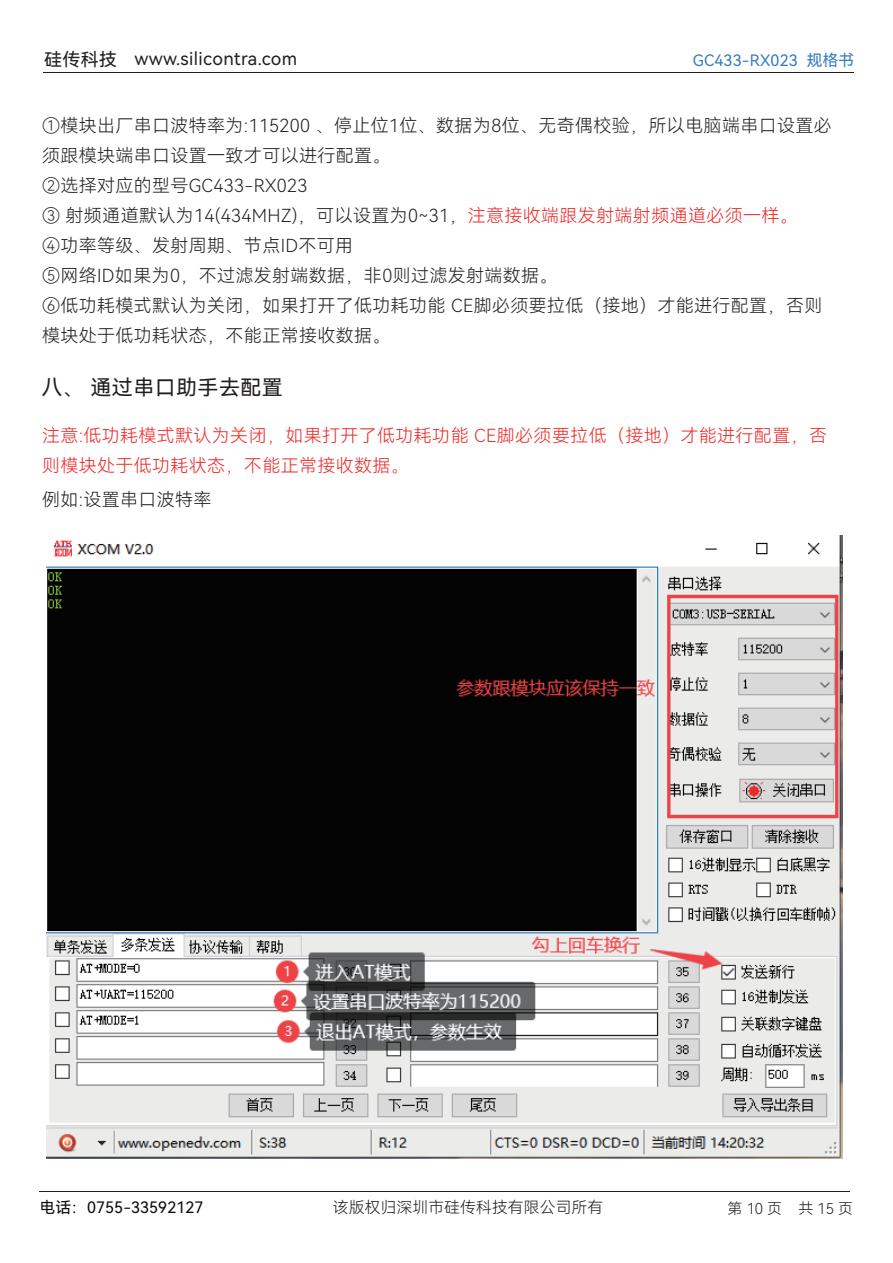
<style>
.page{position:relative;width:893px;height:1263px;background:#fff}
.page>*{position:absolute;margin:0;border:0;box-sizing:border-box;transform-origin:0 0}
.t1{font:21px "Harmony OS Sans SC";letter-spacing:.02em;color:#231f20}
.t2{font:18px/30px "Harmony OS Sans SC Light";letter-spacing:.02em;color:#231f20}
.t3{font:18px/30px "Harmony OS Sans SC Light";letter-spacing:.02em;color:#ee2927}
.t4{font:18px "Harmony OS Sans SC";letter-spacing:.02em;color:#231f20}
.t5{font:15.75px "Harmony OS Sans SC Light";letter-spacing:.01em;color:#231f20}
.t6{font:15.75px "Harmony OS Sans SC";letter-spacing:.005em;color:#0c0a0a}
.t7{font:15.75px "Harmony OS Sans SC";letter-spacing:.01em;color:#347cc0}
.t8{font:15px "Harmony OS Sans SC Light";color:#231f20}
.s1{color:#ee2927}
</style>
<div class="page">
<hr style="left:43px;top:72px;width:810px;height:1px;background:#231f20">
<hr style="left:40px;top:1191px;width:810px;height:1px;background:#231f20">
<img style="left:47px;top:536px;width:795px;height:622px">
<p class="t4" style="left:44px;top:46px;width:255px">硅传科技 www.silicontra.com</p>
<p class="t7" style="left:693px;top:50px;width:163px">GC433-RX023 规格书</p>
<p class="t2" style="left:42px;top:110px;width:791px">①模块出厂串口波特率为:115200 、停止位1位、数据为8位、无奇偶校验，所以电脑端串口设置必须跟模块端串口设置一致才可以进行配置。<br>②选择对应的型号GC433-RX023<br>③ 射频通道默认为14(434MHZ)，可以设置为0~31，<span class="s1">注意接收端跟发射端射频通道必须一样。<br></span>④功率等级、发射周期、节点ID不可用<br>⑤网络ID如果为0，不过滤发射端数据，非0则过滤发射端数据。<br>⑥低功耗模式默认为关闭，如果打开了低功耗功能 CE脚必须要拉低（接地）才能进行配置，否则模块处于低功耗状态，不能正常接收数据。</p>
<p class="t1" style="left:42px;top:373px;width:243px">八、 通过串口助手去配置</p>
<p class="t3" style="left:42px;top:420px;width:786px">注意:低功耗模式默认为关闭，如果打开了低功耗功能 CE脚必须要拉低（接地）才能进行配置，否则模块处于低功耗状态，不能正常接收数据。</p>
<p class="t2" style="left:42px;top:484px;width:171px">例如:设置串口波特率</p>
<p class="t6" style="left:40px;top:1196px;width:165px">电话：0755-33592127</p>
<p class="t5" style="left:333px;top:1196px;width:272px">该版权归深圳市硅传科技有限公司所有</p>
<p class="t8" style="left:728px;top:1198px;width:127px">第 10 页 共 15 页</p>
</div>
